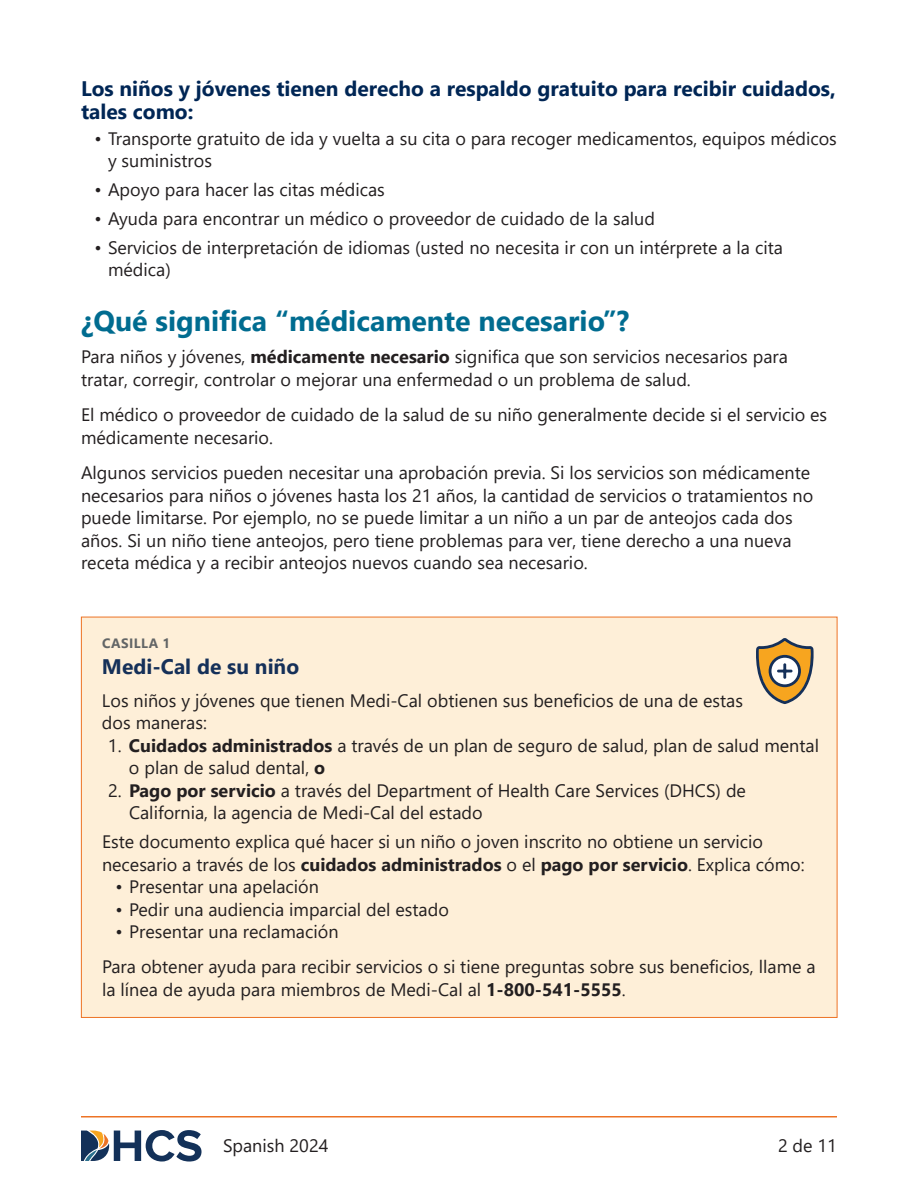
<style>
.page{position:relative;width:918px;height:1188px;background:#fff}
.page>*{position:absolute;margin:0;border:0;box-sizing:border-box;transform-origin:0 0}
.t1{font:700 28.5px "Segoe UI";color:#006c90}
.t2{font:700 21px/22.5px "Segoe UI";color:#002655}
.t3{font:700 21px "Segoe UI";color:#153059}
.t4{font:18px/22.5px "Segoe UI";color:#231f20}
.t5{font:700 13.5px "Segoe UI";letter-spacing:.035em;color:#626566}
.s1{font-weight:700}
</style>
<div class="page">
<hr style="left:81px;top:1116px;width:756px;height:2px;background:#ed7325">
<svg style="left:81px;top:1130px;width:121px;height:32px"></svg>
<div style="left:81px;top:617px;width:756px;height:400px;background:#feefd8"></div>
<svg style="left:756px;top:638px;width:58px;height:66px"></svg>
<h3 class="t2" style="left:81px;top:76px;width:756px">Los niños y jóvenes tienen derecho a respaldo gratuito para recibir cuidados, tales como:</h3>
<p class="t4" style="left:108px;top:125px;width:730px;text-indent:-14px">• Transporte gratuito de ida y vuelta a su cita o para recoger medicamentos, equipos médicos y suministros</p>
<p class="t4" style="left:94px;top:177px;width:292px">• Apoyo para hacer las citas médicas</p>
<p class="t4" style="left:94px;top:206px;width:562px">• Ayuda para encontrar un médico o proveedor de cuidado de la salud</p>
<p class="t4" style="left:108px;top:235px;width:677px;text-indent:-14px">• Servicios de interpretación de idiomas (usted no necesita ir con un intérprete a la cita médica)</p>
<h2 class="t1" style="left:81px;top:294px;width:550px">¿Qué significa “médicamente necesario”?</h2>
<p class="t4" style="left:81px;top:344px;width:708px">Para niños y jóvenes, <span class="s1">médicamente necesario</span> significa que son servicios necesarios para tratar, corregir, controlar o mejorar una enfermedad o un problema de salud.</p>
<p class="t4" style="left:81px;top:402px;width:748px">El médico o proveedor de cuidado de la salud de su niño generalmente decide si el servicio es médicamente necesario.</p>
<p class="t4" style="left:81px;top:460px;width:734px">Algunos servicios pueden necesitar una aprobación previa. Si los servicios son médicamente necesarios para niños o jóvenes hasta los 21 años, la cantidad de servicios o tratamientos no puede limitarse. Por ejemplo, no se puede limitar a un niño a un par de anteojos cada dos años. Si un niño tiene anteojos, pero tiene problemas para ver, tiene derecho a una nueva receta médica y a recibir anteojos nuevos cuando sea necesario.</p>
<p class="t5" style="left:102px;top:630px;width:69px">CASILLA 1</p>
<h3 class="t3" style="left:102px;top:647px;width:199px">Medi-Cal de su niño</h3>
<p class="t4" style="left:102px;top:687px;width:643px">Los niños y jóvenes que tienen Medi-Cal obtienen sus beneficios de una de estas dos maneras:</p>
<p class="t4" style="left:129px;top:732px;width:692px;text-indent:-21px">1. <span class="s1">Cuidados administrados</span> a través de un plan de seguro de salud, plan de salud mental o plan de salud dental, <span class="s1">o</span></p>
<p class="t4" style="left:129px;top:777px;width:619px;text-indent:-21px">2. <span class="s1">Pago por servicio</span> a través del Department of Health Care Services (DHCS) de<br>California, la agencia de Medi-Cal del estado</p>
<p class="t4" style="left:102px;top:829px;width:704px">Este documento explica qué hacer si un niño o joven inscrito no obtiene un servicio necesario a través de los <span class="s1">cuidados administrados</span> o el <span class="s1">pago por servicio</span>. Explica cómo:</p>
<p class="t4" style="left:116px;top:874px;width:205px">• Presentar una apelación</p>
<p class="t4" style="left:116px;top:896px;width:335px">• Pedir una audiencia imparcial del estado</p>
<p class="t4" style="left:116px;top:919px;width:225px">• Presentar una reclamación</p>
<p class="t4" style="left:102px;top:954px;width:715px">Para obtener ayuda para recibir servicios o si tiene preguntas sobre sus beneficios, llame a la línea de ayuda para miembros de Medi-Cal al <span class="s1">1-800-541-5555</span>.</p>
<p class="t4" style="left:223px;top:1133px;width:107px">Spanish 2024</p>
<p class="t4" style="left:778px;top:1133px;width:60px">2 de 11</p>
</div>
